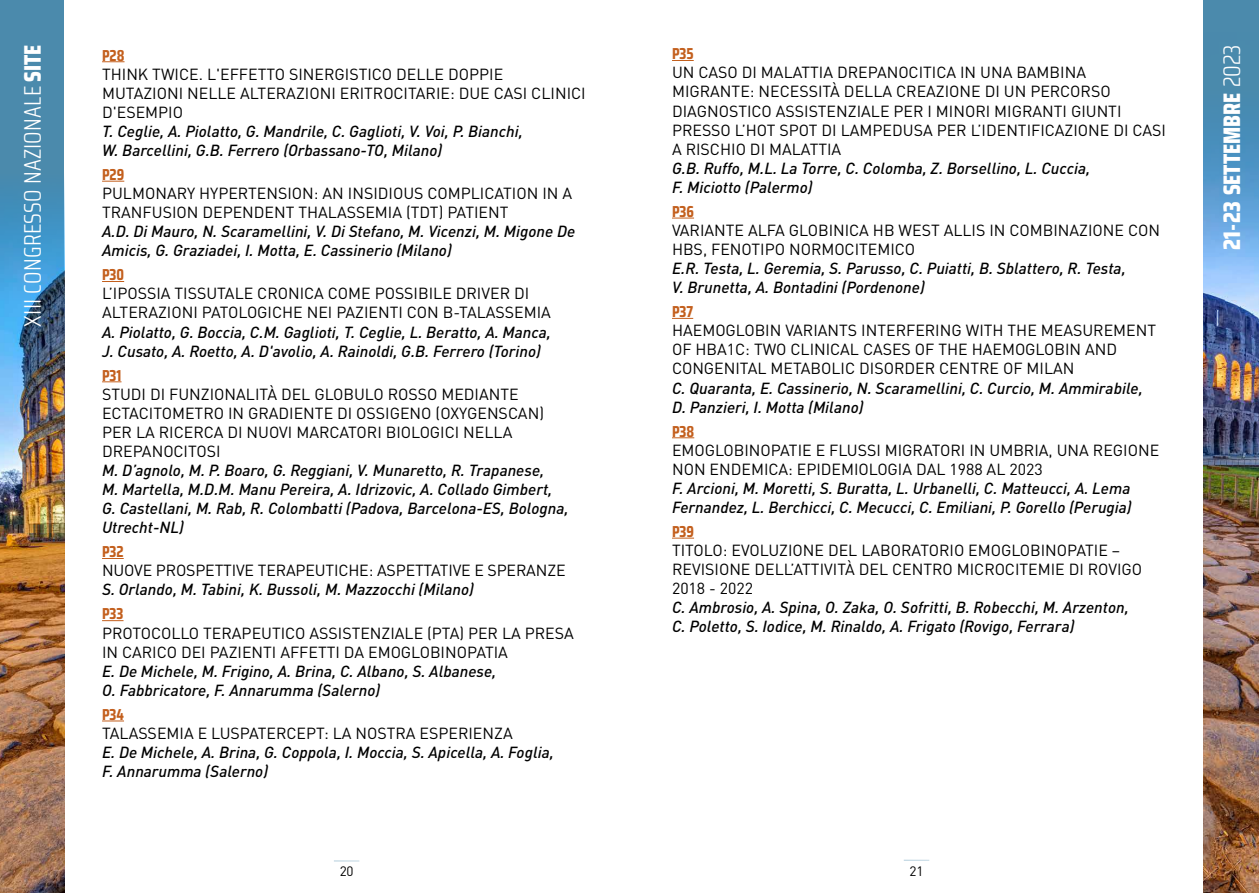
<style>
.page{position:relative;width:1259px;height:893px;background:#fff}
.page>*{position:absolute;margin:0;border:0;box-sizing:border-box;transform-origin:0 0}
.t1{font:300 24px "Saira Condensed";letter-spacing:.01em;color:#fff}
.t2{font:800 24px "Saira Condensed";color:#fff}
.t3{font:15.9px/19px "DIN Pro";color:#000}
.t4{font:italic 500 15.9px/19px "DIN Pro";color:#000}
.t5{font:700 15.9px "Saira Condensed";color:#c35f1d}
.t6{font:13.5px "DIN Pro";color:#000}
.s1{font-weight:800}
.s2{font-weight:300}
</style>
<div class="page">
<div style="left:0;top:0;width:64px;height:893px;background:#4b8aac"></div>
<img style="left:0;top:196px;width:64px;height:697px">
<div style="left:1203px;top:0;width:56px;height:893px;background:#4b8aac"></div>
<img style="left:1203px;top:123px;width:56px;height:770px">
<svg style="left:334px;top:860px;width:25px;height:1px"></svg>
<svg style="left:903px;top:860px;width:26px;height:1px"></svg>
<svg style="left:102px;top:61px;width:22px;height:1px"></svg>
<svg style="left:102px;top:181px;width:22px;height:1px"></svg>
<svg style="left:102px;top:281px;width:22px;height:1px"></svg>
<svg style="left:102px;top:381px;width:19px;height:1px"></svg>
<svg style="left:102px;top:558px;width:22px;height:1px"></svg>
<svg style="left:102px;top:620px;width:21px;height:1px"></svg>
<svg style="left:102px;top:721px;width:22px;height:1px"></svg>
<svg style="left:672px;top:60px;width:22px;height:1px"></svg>
<svg style="left:672px;top:218px;width:22px;height:1px"></svg>
<svg style="left:672px;top:318px;width:21px;height:1px"></svg>
<svg style="left:672px;top:437px;width:22px;height:1px"></svg>
<svg style="left:672px;top:538px;width:22px;height:1px"></svg>
<h1 class="t1" style="left:15px;top:326px;width:284px;rotate:-90deg">XIII CONGRESSO NAZIONALE <span class="s1">SITE</span></h1>
<h1 class="t2" style="left:1213px;top:250px;width:207px;rotate:-90deg">21-23 SETTEMBRE <span class="s2">2023</span></h1>
<p class="t5" style="left:672px;top:42px;width:23px">P35</p>
<p class="t3" style="left:672px;top:62px;width:495px">UN CASO DI MALATTIA DREPANOCITICA IN UNA BAMBINA MIGRANTE: NECESSITÀ DELLA CREAZIONE DI UN PERCORSO DIAGNOSTICO ASSISTENZIALE PER I MINORI MIGRANTI GIUNTI PRESSO L’HOT SPOT DI LAMPEDUSA PER L’IDENTIFICAZIONE DI CASI A RISCHIO DI MALATTIA</p>
<p class="t4" style="left:672px;top:157px;width:420px">G.B. Ruffo, M.L. La Torre, C. Colomba, Z. Borsellino, L. Cuccia,<br>F. Miciotto (Palermo)</p>
<p class="t5" style="left:672px;top:199px;width:24px">P36</p>
<p class="t3" style="left:672px;top:219px;width:489px">VARIANTE ALFA GLOBINICA HB WEST ALLIS IN COMBINAZIONE CON<br>HBS, FENOTIPO NORMOCITEMICO</p>
<p class="t4" style="left:672px;top:257px;width:455px">E.R. Testa, L. Geremia, S. Parusso, C. Puiatti, B. Sblattero, R. Testa,<br>V. Brunetta, A. Bontadini (Pordenone)</p>
<p class="t5" style="left:672px;top:299px;width:23px">P37</p>
<p class="t3" style="left:672px;top:319px;width:485px">HAEMOGLOBIN VARIANTS INTERFERING WITH THE MEASUREMENT<br>OF HBA1C: TWO CLINICAL CASES OF THE HAEMOGLOBIN AND<br>CONGENITAL METABOLIC DISORDER CENTRE OF MILAN</p>
<p class="t4" style="left:672px;top:377px;width:472px">C. Quaranta, E. Cassinerio, N. Scaramellini, C. Curcio, M. Ammirabile,<br>D. Panzieri, I. Motta (Milano)</p>
<p class="t5" style="left:672px;top:419px;width:24px">P38</p>
<p class="t3" style="left:672px;top:439px;width:489px">EMOGLOBINOPATIE E FLUSSI MIGRATORI IN UMBRIA, UNA REGIONE<br>NON ENDEMICA: EPIDEMIOLOGIA DAL 1988 AL 2023</p>
<p class="t4" style="left:672px;top:477px;width:461px">F. Arcioni, M. Moretti, S. Buratta, L. Urbanelli, C. Matteucci, A. Lema<br>Fernandez, L. Berchicci, C. Mecucci, C. Emiliani, P. Gorello (Perugia)</p>
<p class="t5" style="left:672px;top:519px;width:24px">P39</p>
<p class="t3" style="left:672px;top:539px;width:471px">TITOLO: EVOLUZIONE DEL LABORATORIO EMOGLOBINOPATIE –<br>REVISIONE DELL’ATTIVITÀ DEL CENTRO MICROCITEMIE DI ROVIGO<br>2018 - 2022</p>
<p class="t4" style="left:672px;top:596px;width:458px">C. Ambrosio, A. Spina, O. Zaka, O. Sofritti, B. Robecchi, M. Arzenton,<br>C. Poletto, S. Iodice, M. Rinaldo, A. Frigato (Rovigo, Ferrara)</p>
<p class="t5" style="left:102px;top:43px;width:24px">P28</p>
<p class="t3" style="left:102px;top:63px;width:485px">THINK TWICE. L'EFFETTO SINERGISTICO DELLE DOPPIE<br>MUTAZIONI NELLE ALTERAZIONI ERITROCITARIE: DUE CASI CLINICI<br>D'ESEMPIO</p>
<p class="t4" style="left:102px;top:120px;width:422px">T. Ceglie, A. Piolatto, G. Mandrile, C. Gaglioti, V. Voi, P. Bianchi,<br>W. Barcellini, G.B. Ferrero (Orbassano-TO, Milano)</p>
<p class="t5" style="left:102px;top:162px;width:24px">P29</p>
<p class="t3" style="left:102px;top:182px;width:471px">PULMONARY HYPERTENSION: AN INSIDIOUS COMPLICATION IN A<br>TRANFUSION DEPENDENT THALASSEMIA (TDT) PATIENT</p>
<p class="t4" style="left:102px;top:220px;width:474px">A.D. Di Mauro, N. Scaramellini, V. Di Stefano, M. Vicenzi, M. Migone De<br>Amicis, G. Graziadei, I. Motta, E. Cassinerio (Milano)</p>
<p class="t5" style="left:102px;top:263px;width:24px">P30</p>
<p class="t3" style="left:102px;top:283px;width:450px">L’IPOSSIA TISSUTALE CRONICA COME POSSIBILE DRIVER DI<br>ALTERAZIONI PATOLOGICHE NEI PAZIENTI CON Β-TALASSEMIA</p>
<p class="t4" style="left:102px;top:321px;width:450px">A. Piolatto, G. Boccia, C.M. Gaglioti, T. Ceglie, L. Beratto, A. Manca,<br>J. Cusato, A. Roetto, A. D'avolio, A. Rainoldi, G.B. Ferrero (Torino)</p>
<p class="t5" style="left:102px;top:363px;width:21px">P31</p>
<p class="t3" style="left:102px;top:383px;width:443px">STUDI DI FUNZIONALITÀ DEL GLOBULO ROSSO MEDIANTE ECTACITOMETRO IN GRADIENTE DI OSSIGENO (OXYGENSCAN)<br>PER LA RICERCA DI NUOVI MARCATORI BIOLOGICI NELLA DREPANOCITOSI</p>
<p class="t4" style="left:102px;top:459px;width:468px">M. D’agnolo, M. P. Boaro, G. Reggiani, V. Munaretto, R. Trapanese,<br>M. Martella, M.D.M. Manu Pereira, A. Idrizovic, A. Collado Gimbert, G. Castellani, M. Rab, R. Colombatti (Padova, Barcelona-ES, Bologna, Utrecht-NL)</p>
<p class="t5" style="left:102px;top:540px;width:23px">P32</p>
<p class="t3" style="left:102px;top:559px;width:465px">NUOVE PROSPETTIVE TERAPEUTICHE: ASPETTATIVE E SPERANZE</p>
<p class="t4" style="left:102px;top:578px;width:373px">S. Orlando, M. Tabini, K. Bussoli, M. Mazzocchi (Milano)</p>
<p class="t5" style="left:102px;top:602px;width:23px">P33</p>
<p class="t3" style="left:102px;top:622px;width:473px">PROTOCOLLO TERAPEUTICO ASSISTENZIALE (PTA) PER LA PRESA<br>IN CARICO DEI PAZIENTI AFFETTI DA EMOGLOBINOPATIA</p>
<p class="t4" style="left:102px;top:660px;width:396px">E. De Michele, M. Frigino, A. Brina, C. Albano, S. Albanese,<br>O. Fabbricatore, F. Annarumma (Salerno)</p>
<p class="t5" style="left:102px;top:702px;width:23px">P34</p>
<p class="t3" style="left:102px;top:722px;width:412px">TALASSEMIA E LUSPATERCEPT: LA NOSTRA ESPERIENZA</p>
<p class="t4" style="left:102px;top:741px;width:453px">E. De Michele, A. Brina, G. Coppola, I. Moccia, S. Apicella, A. Foglia,<br>F. Annarumma (Salerno)</p>
<p class="t6" style="left:340px;top:860px;width:15px">20</p>
<p class="t6" style="left:909px;top:860px;width:15px">21</p>
</div>
